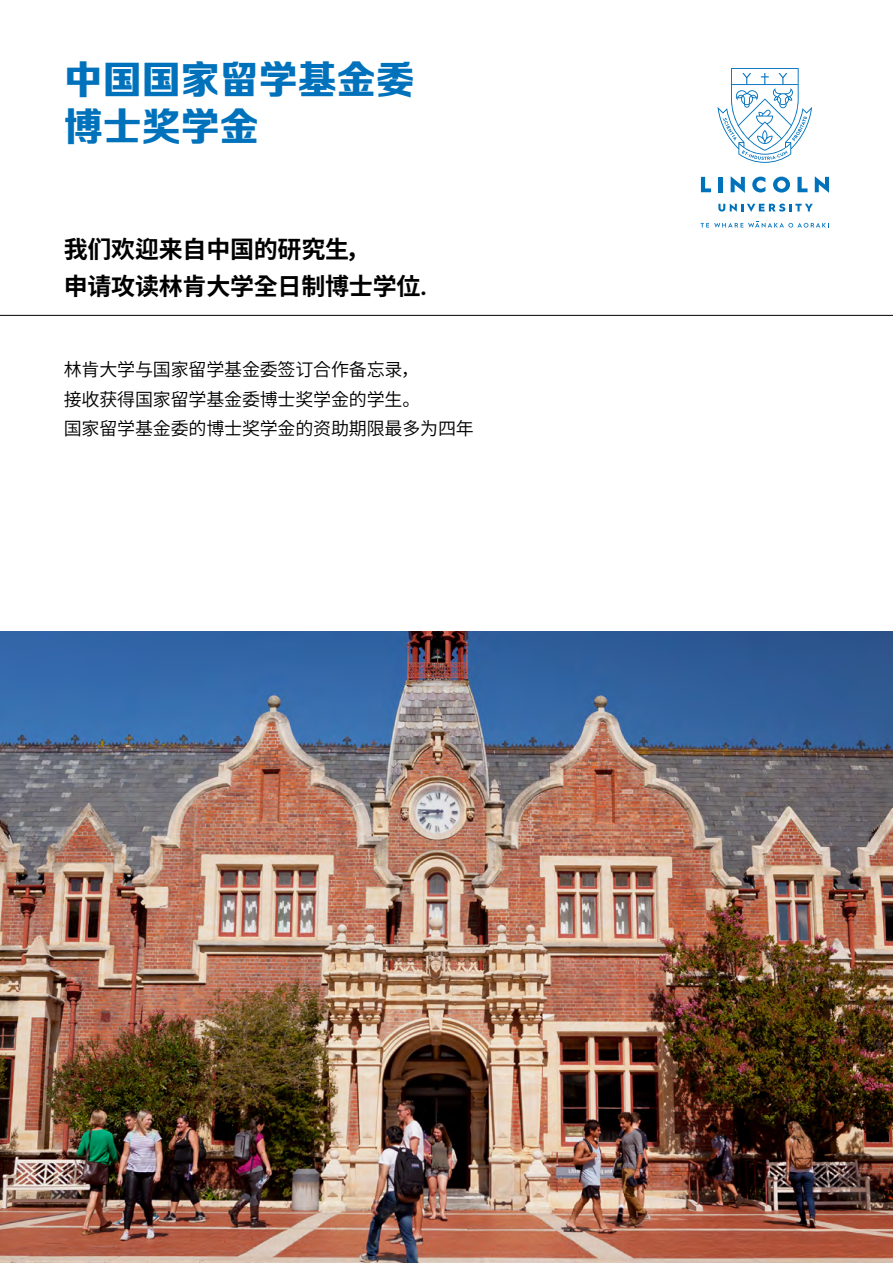
<style>
.page{position:relative;width:893px;height:1263px;background:#fff}
.page>*{position:absolute;margin:0;border:0;box-sizing:border-box;transform-origin:0 0}
.t1{font:39px/46.8px "Tensentype Zhi Hei J W5";color:#0072bc}
.t2{font:700 24px/36.6px "Source Han Sans OLD";letter-spacing:-.01em;color:#000}
.t3{font:18px/29.4px "Source Han Sans OLD";letter-spacing:-.01em;color:#000}
.s1{font-family:"Graphik";font-weight:500}
</style>
<div class="page">
<hr style="left:0;top:315px;width:893px;height:1px;background:#000">
<svg style="left:718px;top:203px;width:95px;height:9px"></svg>
<svg style="left:815px;top:176px;width:14px;height:17px"></svg>
<svg style="left:701px;top:177px;width:10px;height:15px"></svg>
<hr style="left:718px;top:177px;width:4px;height:15px;background:#0072bc">
<svg style="left:731px;top:176px;width:14px;height:17px"></svg>
<svg style="left:773px;top:177px;width:17px;height:16px"></svg>
<svg style="left:797px;top:177px;width:10px;height:15px"></svg>
<svg style="left:752px;top:177px;width:13px;height:15px"></svg>
<svg style="left:701px;top:222px;width:128px;height:6px"></svg>
<svg style="left:717px;top:68px;width:95px;height:95px"></svg>
<img style="left:0;top:631px;width:893px;height:632px">
<h1 class="t1" style="left:64px;top:54px;width:353px">中国国家留学基金委博士奖学金</h1>
<h2 class="t2" style="left:64px;top:231px;width:365px">我们欢迎来自中国的研究生，<br>申请攻读林肯大学全日制博士学位<span class="s1">.</span></h2>
<p class="t3" style="left:64px;top:355px;width:412px">林肯大学与国家留学基金委签订合作备忘录，<br>接收获得国家留学基金委博士奖学金的学生。<br>国家留学基金委的博士奖学金的资助期限最多为四年</p>
</div>
